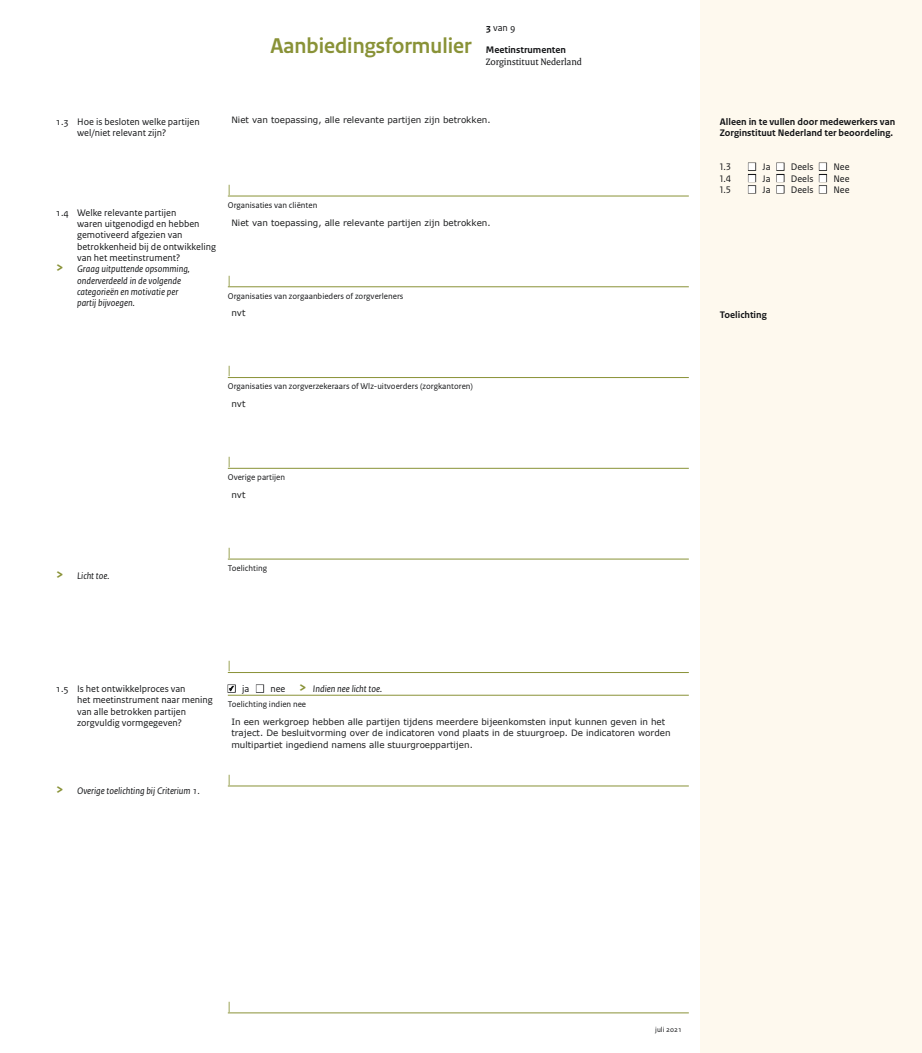
<style>
.page{position:relative;width:922px;height:1053px;background:#fff}
.page>*{position:absolute;margin:0;border:0;box-sizing:border-box;transform-origin:0 0}
.t1{font:700 22.5px "Rijksoverheid Sans Heading";color:#899237}
.t2{font:12.5px "Rijksoverheid Sans Text";color:#899237}
.t3{font:10px/11.4px "Rijksoverheid Sans Text";color:#141517}
.t4{font:italic 10px "Rijksoverheid Sans Text";color:#141517}
.t5{font:700 10px/11.4px "Rijksoverheid Sans Text";color:#141517}
.t6{font:10px "Rijksoverheid Serif";color:#141517}
.t7{font:8.75px/11.4px "Verdana";color:#1d1e1f}
.t8{font:8.75px "Rijksoverheid Sans Text";color:#141517}
.t9{font:7.5px "Rijksoverheid Sans Text";color:#141517}
.s1{font-weight:700}
.s2{font-weight:700;font-style:normal;font-size:15px;color:#899237}
.s3{font-style:normal}
</style>
<div class="page">
<div style="left:700px;top:0;width:221px;height:1052px;background:#fef9ee"></div>
<hr style="left:228px;top:196px;width:460px;height:1px;background:#899237">
<hr style="left:228px;top:286px;width:460px;height:1px;background:#899237">
<hr style="left:228px;top:377px;width:460px;height:1px;background:#899237">
<hr style="left:228px;top:468px;width:460px;height:1px;background:#899237">
<hr style="left:228px;top:558px;width:460px;height:1px;background:#899237">
<hr style="left:228px;top:672px;width:460px;height:1px;background:#899237">
<hr style="left:228px;top:694px;width:460px;height:1px;background:#899237">
<hr style="left:228px;top:785px;width:460px;height:1px;background:#899237">
<hr style="left:228px;top:1012px;width:460px;height:1px;background:#899237">
<svg style="left:228px;top:685px;width:6px;height:7px"></svg>
<h1 class="t1" style="left:270px;top:37px;width:203px">Aanbiedingsformulier</h1>
<p class="t3" style="left:485px;top:22px;width:31px"><span class="s1">3</span> van 9</p>
<p class="t5" style="left:485px;top:45px;width:82px">Meetinstrumenten</p>
<p class="t6" style="left:485px;top:58px;width:98px">Zorginstituut Nederland</p>
<p class="t3" style="left:77px;top:116px;width:124px;text-indent:-21px">1.3 Hoe is besloten welke partijen wel/niet relevant zijn?</p>
<p class="t3" style="left:56px;top:207px;width:122px">1.4 Welke relevante partijen</p>
<p class="t3" style="left:77px;top:218px;width:124px">waren uitgenodigd en hebben</p>
<p class="t3" style="left:77px;top:230px;width:107px">gemotiveerd afgezien van</p>
<p class="t3" style="left:77px;top:241px;width:140px">betrokkenheid bij de ontwikkeling</p>
<p class="t3" style="left:77px;top:252px;width:105px">van het meetinstrument?</p>
<p class="t4" style="left:56px;top:265px;width:136px"><span class="s2">&gt;</span> Graag uitputtende opsomming,</p>
<p class="t4" style="left:77px;top:276px;width:105px">onderverdeeld in de volgende</p>
<p class="t4" style="left:77px;top:288px;width:103px">categorieën en motivatie per</p>
<p class="t4" style="left:77px;top:299px;width:59px">partij bijvoegen.</p>
<p class="t7" style="left:231px;top:114px;width:261px">Niet van toepassing, alle relevante partijen zijn betrokken.</p>
<p class="t5" style="left:719px;top:116px;width:177px">Alleen in te vullen door medewerkers van<br>Zorginstituut Nederland ter beoordeling.</p>
<p class="t3" style="left:719px;top:162px;width:13px">1.3</p>
<p class="t3" style="left:762px;top:162px;width:10px">Ja</p>
<p class="t3" style="left:790px;top:162px;width:24px">Deels</p>
<p class="t3" style="left:833px;top:162px;width:18px">Nee</p>
<p class="t3" style="left:719px;top:173px;width:13px">1.4</p>
<p class="t3" style="left:762px;top:173px;width:10px">Ja</p>
<p class="t3" style="left:790px;top:173px;width:24px">Deels</p>
<p class="t3" style="left:833px;top:173px;width:18px">Nee</p>
<h2 class="t2" style="left:228px;top:184px;width:5px">|</h2>
<p class="t3" style="left:719px;top:184px;width:13px">1.5</p>
<p class="t3" style="left:762px;top:184px;width:10px">Ja</p>
<p class="t3" style="left:790px;top:184px;width:24px">Deels</p>
<p class="t3" style="left:833px;top:184px;width:18px">Nee</p>
<p class="t8" style="left:228px;top:202px;width:91px">Organisaties van cliënten</p>
<p class="t7" style="left:231px;top:216px;width:261px">Niet van toepassing, alle relevante partijen zijn betrokken.</p>
<h2 class="t2" style="left:228px;top:275px;width:5px">|</h2>
<p class="t8" style="left:228px;top:292px;width:177px">Organisaties van zorgaanbieders of zorgverleners</p>
<p class="t7" style="left:231px;top:307px;width:16px">nvt</p>
<p class="t5" style="left:719px;top:309px;width:48px">Toelichting</p>
<h2 class="t2" style="left:228px;top:365px;width:5px">|</h2>
<p class="t8" style="left:228px;top:383px;width:247px">Organisaties van zorgverzekeraars of Wlz-uitvoerders (zorgkantoren)</p>
<p class="t7" style="left:231px;top:398px;width:16px">nvt</p>
<h2 class="t2" style="left:228px;top:456px;width:5px">|</h2>
<p class="t8" style="left:228px;top:474px;width:59px">Overige partijen</p>
<p class="t7" style="left:231px;top:488px;width:16px">nvt</p>
<p class="t4" style="left:56px;top:571px;width:55px"><span class="s2">&gt;</span> Licht toe.</p>
<h2 class="t2" style="left:228px;top:547px;width:5px">|</h2>
<p class="t8" style="left:228px;top:564px;width:41px">Toelichting</p>
<p class="t3" style="left:77px;top:683px;width:137px;text-indent:-21px">1.5 Is het ontwikkelproces van<br>het meetinstrument naar mening van alle betrokken partijen zorgvuldig vormgegeven?</p>
<p class="t4" style="left:56px;top:787px;width:145px"><span class="s2">&gt;</span> Overige toelichting bij Criterium 1.</p>
<h2 class="t2" style="left:228px;top:660px;width:5px">|</h2>
<p class="t3" style="left:242px;top:683px;width:9px">ja</p>
<p class="t4" style="left:270px;top:684px;width:113px"><span class="s3">nee</span> <span class="s2">&gt;</span> Indien nee licht toe.</p>
<p class="t8" style="left:228px;top:700px;width:80px">Toelichting indien nee</p>
<p class="t7" style="left:231px;top:715px;width:440px">In een werkgroep hebben alle partijen tijdens meerdere bijeenkomsten input kunnen geven in het traject. De besluitvorming over de indicatoren vond plaats in de stuurgroep. De indicatoren worden multipartiet ingediend namens alle stuurgroeppartijen.</p>
<h2 class="t2" style="left:228px;top:773px;width:5px">|</h2>
<h2 class="t2" style="left:228px;top:1000px;width:5px">|</h2>
<p class="t9" style="left:655px;top:1026px;width:28px">juli 2021</p>
</div>
